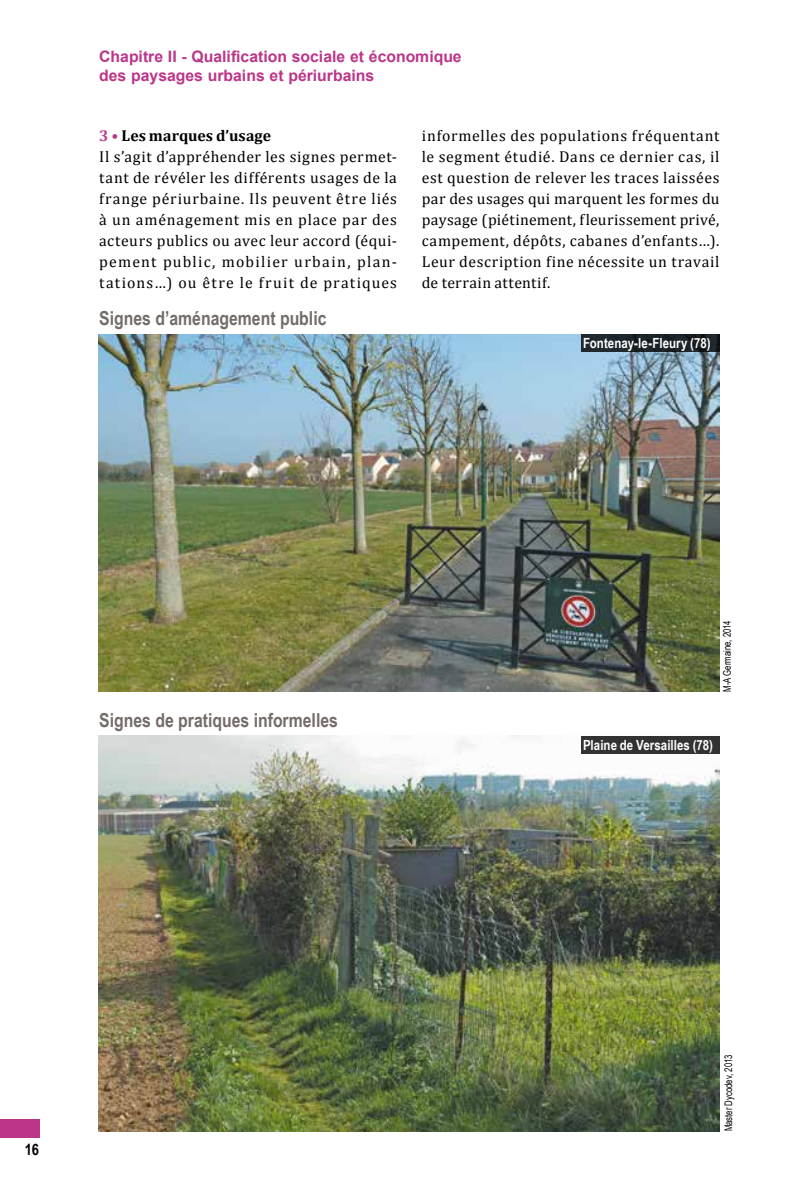
<style>
.page{position:relative;width:794px;height:1191px;background:#fff}
.page>*{position:absolute;margin:0;border:0;box-sizing:border-box;transform-origin:0 0}
.t1{font:700 19.25px "Arial Narrow";color:#746c69}
.t2{font:15.75px/21px "Cambria";letter-spacing:.045em;color:#000}
.t3{font:700 15.75px/18.9px "Arial";color:#bb3589}
.t4{font:700 15.75px "Arial Narrow";color:#000}
.t5{font:700 14px "Arial Narrow";letter-spacing:.005em;color:#fff}
.t6{font:10.5px "Arial Narrow";color:#000;scale:.9 1}
.s1{font-weight:700;color:#bb3589}
.s2{font-weight:700}
</style>
<div class="page">
<div style="left:0;top:1119px;width:40px;height:18px;background:#bb3589"></div>
<img style="left:99px;top:736px;width:620px;height:395px">
<img style="left:99px;top:335px;width:620px;height:357px">
<svg style="left:580px;top:335px;width:139px;height:17px;background:#1c2328"></svg>
<div style="left:580px;top:736px;width:139px;height:17px;background:#323232"></div>
<p class="t3" style="left:99px;top:47px;width:364px">Chapitre II - Qualification sociale et économique des paysages urbains et périurbains</p>
<p class="t2" style="left:99px;top:125px;width:299px"><span class="s1">3 •</span> <span class="s2">Les marques d’usage<br></span>Il s’agit d’appréhender les signes permet&shy;tant de révéler les différents usages de la frange périurbaine. Ils peuvent être liés à un aménagement mis en place par des acteurs publics ou avec leur accord (équi&shy;pement public, mobilier urbain, plan&shy;tations…) ou être le fruit de pratiques</p>
<p class="t2" style="left:422px;top:125px;width:299px;text-align:justify">informelles des populations fréquentant le segment étudié. Dans ce dernier cas, il est question de relever les traces laissées par des usages qui marquent les formes du paysage (piétinement, fleurissement privé, campement, dépôts, cabanes d’enfants…).<br>Leur description fine nécessite un travail de terrain attentif.</p>
<p class="t1" style="left:99px;top:303px;width:229px">Signes d’aménagement public</p>
<p class="t1" style="left:99px;top:705px;width:240px">Signes de pratiques informelles</p>
<p class="t5" style="left:583px;top:333px;width:129px">Fontenay-le-Fleury (78)</p>
<p class="t6" style="left:719px;top:692px;width:81px;rotate:-90deg">M-A Germaine, 2014</p>
<p class="t5" style="left:583px;top:734px;width:131px">Plaine de Versailles (78)</p>
<p class="t4" style="left:25px;top:1137px;width:16px">16</p>
<p class="t6" style="left:720px;top:1131px;width:87px;rotate:-90deg">Master Dycodev, 2013</p>
</div>
